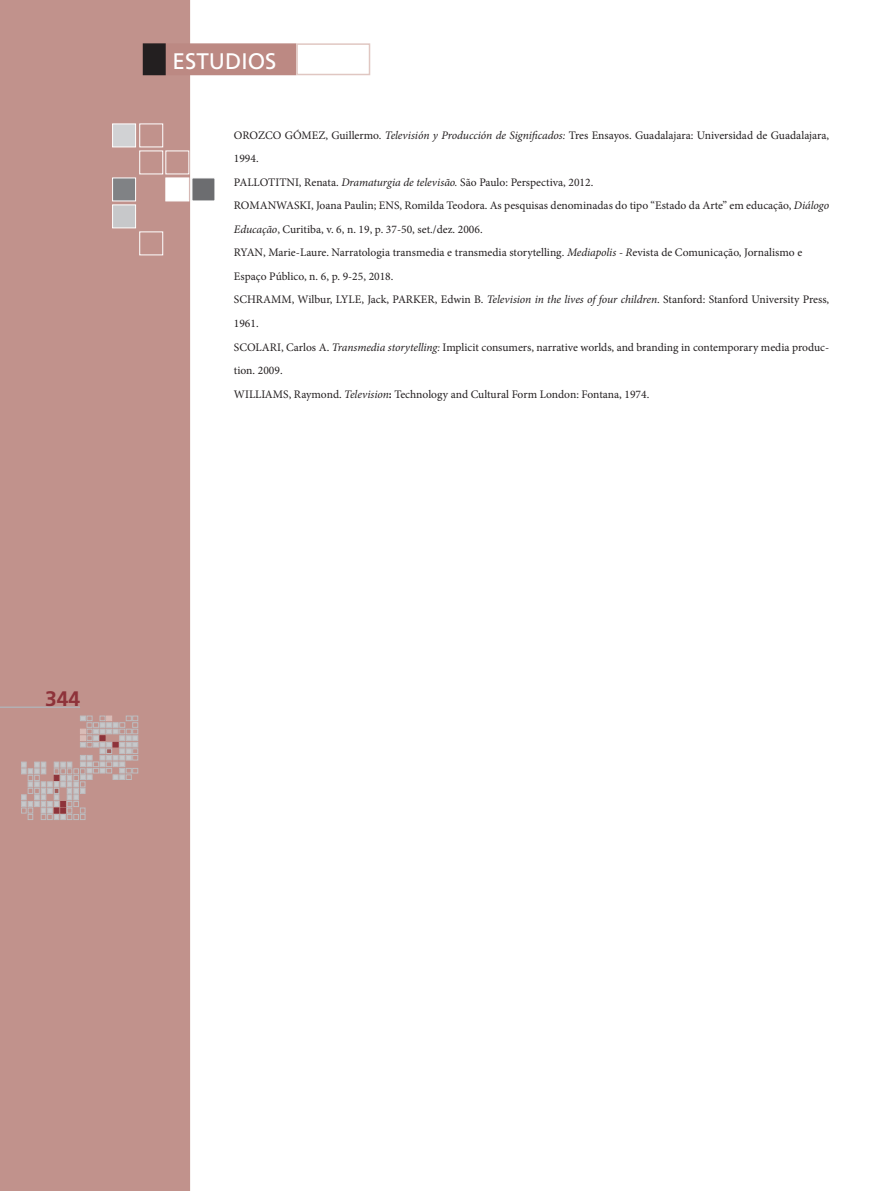
<style>
.page{position:relative;width:893px;height:1191px;background:#fff}
.page>*{position:absolute;margin:0;border:0;box-sizing:border-box;transform-origin:0 0}
.t1{font:22.5px "Frutiger";color:#fff}
.t2{font:700 21px "Frutiger";color:#8e333a}
.t3{font:11.55px/23.5px "Minion Pro";color:#231f20}
.s1{font-style:italic}
.s2{font-weight:700}
</style>
<div class="page">
<div style="left:0;top:0;width:190px;height:1191px;background:#c1928c"></div>
<div style="left:112px;top:178px;width:24px;height:23px;background:#808285;border:1px solid #fff"></div>
<div style="left:166px;top:178px;width:23px;height:23px;background:#fff"></div>
<div style="left:192px;top:178px;width:23px;height:23px;background:#6c6d70"></div>
<div style="left:140px;top:151px;width:23px;height:23px;border:1px solid #fff"></div>
<div style="left:166px;top:151px;width:23px;height:23px;border:1px solid #fff"></div>
<div style="left:112px;top:124px;width:24px;height:23px;background:#d1d2d4;border:1px solid #fff"></div>
<div style="left:140px;top:124px;width:23px;height:23px;border:1px solid #fff"></div>
<div style="left:140px;top:232px;width:23px;height:23px;border:1px solid #fff"></div>
<div style="left:112px;top:205px;width:24px;height:23px;background:#c7c8ca;border:1px solid #fff"></div>
<svg style="left:21px;top:716px;width:117px;height:103px;background:#bf9e9b"></svg>
<hr style="left:0;top:707px;width:80px;height:1px;background:#b2b3b7">
<div style="left:153px;top:43px;width:143px;height:32px;background:#bc8983;border:2px solid #bc8983"></div>
<div style="left:144px;top:44px;width:21px;height:30px;background:#231f20"></div>
<div style="left:143px;top:43px;width:23px;height:32px;border:2px solid #231f20"></div>
<div style="left:296px;top:43px;width:74px;height:32px;border:2px solid #e0c7c2"></div>
<h1 class="t1" style="left:173px;top:48px;width:105px">ESTUDIOS</h1>
<p class="t3" style="left:234px;top:123px;width:597px">OROZCO GÓMEZ, Guillermo. <span class="s1">Televisión y Producción de Significados:</span> Tres Ensayos. Guadalajara: Universidad de Guadalajara, 1994.<br>PALLOTITNI, Renata. <span class="s1">Dramaturgia de televisão.</span> São Paulo: Perspectiva, 2012.<br>ROMANWASKI, Joana Paulin; ENS, Romilda Teodora. As pesquisas denominadas do tipo “Estado da Arte” em educação, <span class="s1">Diálogo Educação</span>, Curitiba, v. 6, n. 19, p. 37-50, set./dez. 2006.<br>RYAN, Marie-Laure. Narratologia transmedia e transmedia storytelling. <span class="s1">Mediapolis - R</span>evista de Comunicação, Jornalismo e Espaço Público, n. 6, p. 9-25, 2018.<br>SCHRAMM, Wilbur, LYLE, Jack, PARKER, Edwin B. <span class="s1">Television in the lives of four children</span>. Stanford: Stanford University Press, 1961.<br>SCOLARI, Carlos A. <span class="s1">Transmedia storytelling:</span> Implicit consumers, narrative worlds, and branding in contemporary media produc&shy;tion. 2009.<br>WILLIAMS, Raymond. <span class="s1">Television</span><span class="s2">:</span> Technology and Cultural Form London: Fontana, 1974.</p>
<h2 class="t2" style="left:45px;top:686px;width:37px">344</h2>
</div>
